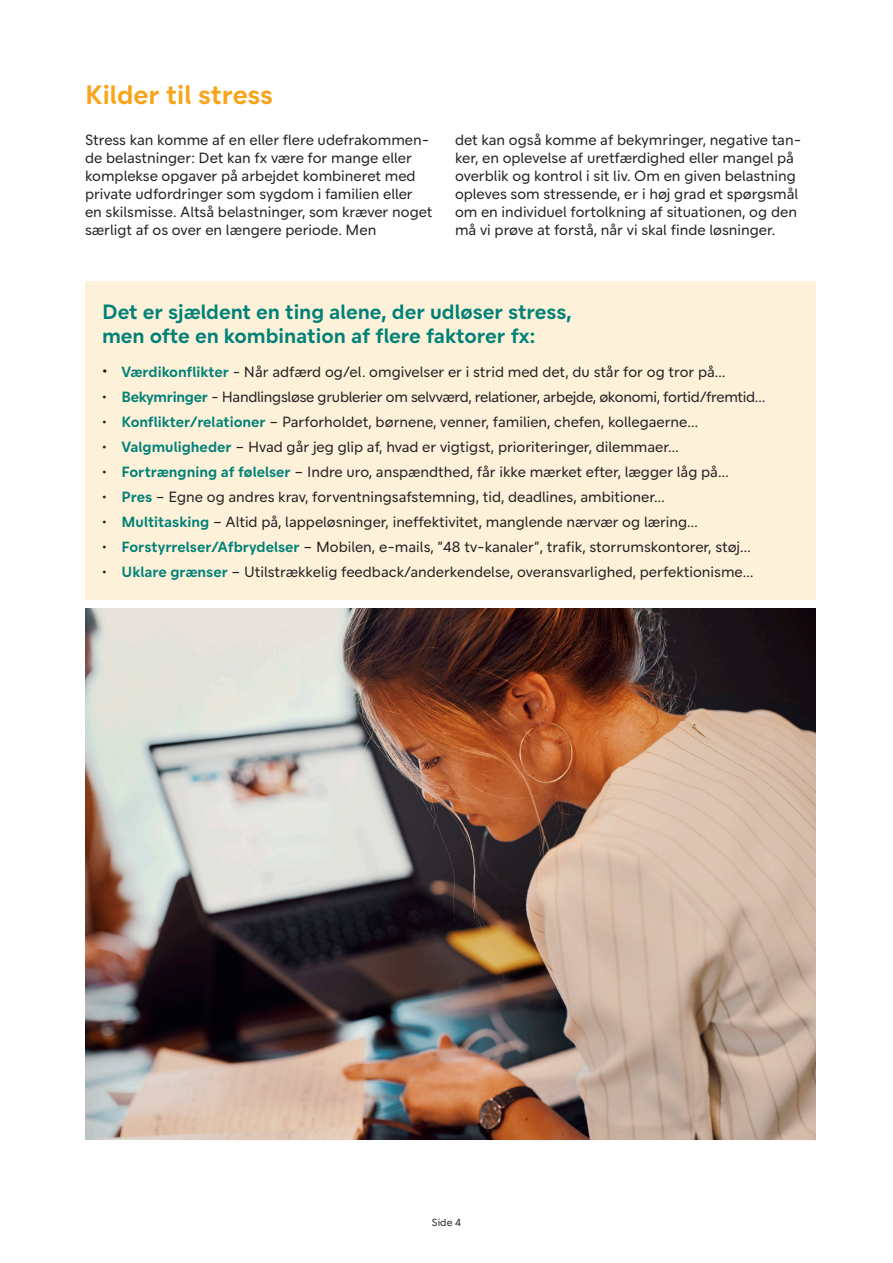
<style>
.page{position:relative;width:893px;height:1263px;background:#fff}
.page>*{position:absolute;margin:0;border:0;box-sizing:border-box;transform-origin:0 0}
.VELLIV_Brødtekst{font:700 27px "Velliv";color:#f9a51b}
.VELLIV_Sort_subheadi{font:700 21px/24px "Velliv";color:#008177}
.VELLIV_Sort_subheadi-2{font:15px "Velliv";color:#231f20}
.VELLIV_Brødtekst-2{font:15px/18px "Velliv";color:#231f20}
.VELLIV_Sort_subheadi-3{font:15px "Velliv";letter-spacing:-.02em;color:#231f20}
.t1{font:10.5px "Velliv";color:#231f20}
.s1{font-size:18px}
.s2{font-weight:700;color:#008177}
</style>
<div class="page">
<div style="left:85px;top:281px;width:731px;height:319px;background:#fef1d9"></div>
<img style="left:85px;top:608px;width:731px;height:532px">
<p class="VELLIV_Brødtekst" style="left:85px;top:73px;width:190px">Kilder til stress</p>
<p class="VELLIV_Brødtekst-2" style="left:85px;top:131px;width:346px">Stress kan komme af en eller flere udefrakommen&shy;de belastninger: Det kan fx være for mange eller</p>
<p class="VELLIV_Brødtekst-2" style="left:85px;top:167px;width:332px">komplekse opgaver på arbejdet kombineret med private udfordringer som sygdom i familien eller</p>
<p class="VELLIV_Brødtekst-2" style="left:85px;top:203px;width:349px">en skilsmisse. Altså belastninger, som kræver noget særligt af os over en længere periode. Men</p>
<p class="VELLIV_Brødtekst-2" style="left:455px;top:131px;width:348px">det kan også komme af bekymringer, negative tan&shy;ker, en oplevelse af uretfærdighed eller mangel på overblik og kontrol i sit liv. Om en given belastning opleves som stressende, er i høj grad et spørgsmål om en individuel fortolkning af situationen, og den må vi prøve at forstå, når vi skal finde løsninger.</p>
<p class="VELLIV_Sort_subheadi" style="left:102px;top:299px;width:471px">Det er sjældent en ting alene, der udløser stress, men ofte en kombination af flere faktorer fx:</p>
<p class="VELLIV_Sort_subheadi-2" style="left:102px;top:360px;width:625px"><span class="s1">•</span> <span class="s2">Værdikonflikter</span> - Når adfærd og/el. omgivelser er i strid med det, du står for og tror på…</p>
<p class="VELLIV_Sort_subheadi-3" style="left:102px;top:385px;width:665px">• <span class="s2">Bekymringer</span> - Handlingsløse grublerier om selvværd, relationer, arbejde, økonomi, fortid/fremtid…</p>
<p class="VELLIV_Sort_subheadi-2" style="left:102px;top:410px;width:598px">• <span class="s2">Konflikter/relationer</span> – Parforholdet, børnene, venner, familien, chefen, kollegaerne…</p>
<p class="VELLIV_Sort_subheadi-2" style="left:102px;top:435px;width:578px">• <span class="s2">Valgmuligheder</span> – Hvad går jeg glip af, hvad er vigtigst, prioriteringer, dilemmaer…</p>
<p class="VELLIV_Sort_subheadi-2" style="left:102px;top:460px;width:628px">• <span class="s2">Fortrængning af følelser</span> – Indre uro, anspændthed, får ikke mærket efter, lægger låg på…</p>
<p class="VELLIV_Sort_subheadi-2" style="left:102px;top:485px;width:564px">• <span class="s2">Pres</span> – Egne og andres krav, forventningsafstemning, tid, deadlines, ambitioner…</p>
<p class="VELLIV_Sort_subheadi-2" style="left:102px;top:510px;width:597px">• <span class="s2">Multitasking</span> – Altid på, lappeløsninger, ineffektivitet, manglende nærvær og læring…</p>
<p class="VELLIV_Sort_subheadi-2" style="left:102px;top:535px;width:650px">• <span class="s2">Forstyrrelser/Afbrydelser</span> – Mobilen, e-mails, ”48 tv-kanaler”, trafik, storrumskontorer, støj…</p>
<p class="VELLIV_Sort_subheadi-2" style="left:102px;top:560px;width:653px">• <span class="s2">Uklare grænser</span> – Utilstrækkelig feedback/anderkendelse, overansvarlighed, perfektionisme…</p>
<p class="t1" style="left:432px;top:1214px;width:31px">Side 4</p>
</div>
